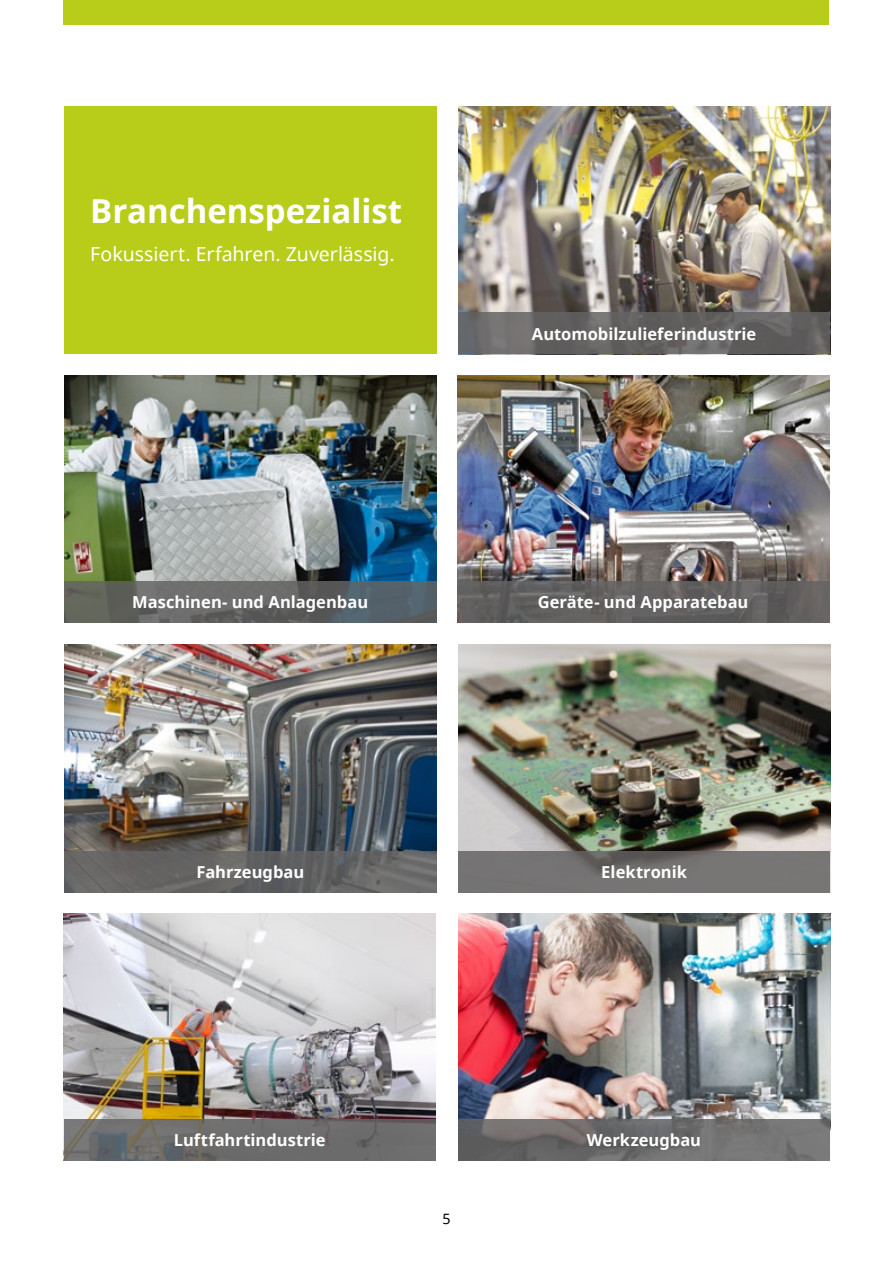
<style>
.page{position:relative;width:893px;height:1263px;background:#fff}
.page>*{position:absolute;margin:0;border:0;box-sizing:border-box;transform-origin:0 0}
.t1{font:700 33px "Noto Sans";color:#fff}
.t2{font:19.5px "Noto Sans";color:#fff}
.t3{font:700 16.5px "Noto Sans";color:#fff}
.t4{font:14.25px "Noto Sans";color:#000}
</style>
<div class="page">
<img style="left:64px;top:375px;width:372px;height:206px">
<svg style="left:64px;top:581px;width:372px;height:42px;background:#606464"></svg>
<div style="left:64px;top:106px;width:372px;height:248px;background:#b7cd1a"></div>
<img style="left:458px;top:106px;width:372px;height:207px">
<img style="left:64px;top:644px;width:372px;height:207px">
<img style="left:64px;top:913px;width:372px;height:206px">
<img style="left:457px;top:375px;width:372px;height:206px">
<img style="left:458px;top:644px;width:372px;height:207px">
<img style="left:458px;top:913px;width:372px;height:206px">
<svg style="left:64px;top:1119px;width:372px;height:42px;background:#6c6b6b"></svg>
<svg style="left:458px;top:313px;width:372px;height:41px;background:#666464"></svg>
<svg style="left:458px;top:851px;width:372px;height:41px;background:#737171"></svg>
<svg style="left:64px;top:851px;width:373px;height:41px;background:#656564"></svg>
<svg style="left:458px;top:1119px;width:372px;height:42px;background:#6d6c6c"></svg>
<div style="left:457px;top:581px;width:372px;height:42px;background:#646363"></div>
<div style="left:64px;top:0;width:765px;height:24px;background:#b7cd1a"></div>
<h1 class="t1" style="left:90px;top:188px;width:313px">Branchenspezialist</h1>
<p class="t2" style="left:90px;top:241px;width:306px">Fokussiert. Erfahren. Zuverlässig.</p>
<p class="t3" style="left:132px;top:590px;width:238px">Maschinen- und Anlagenbau</p>
<p class="t3" style="left:532px;top:322px;width:226px">Automobilzulieferindustrie</p>
<p class="t3" style="left:538px;top:591px;width:212px">Geräte- und Apparatebau</p>
<p class="t3" style="left:197px;top:860px;width:109px">Fahrzeugbau</p>
<p class="t3" style="left:601px;top:860px;width:87px">Elektronik</p>
<p class="t3" style="left:174px;top:1129px;width:153px">Luftfahrtindustrie</p>
<p class="t4" style="left:442px;top:1209px;width:10px">5</p>
<p class="t3" style="left:587px;top:1129px;width:116px">Werkzeugbau</p>
</div>
